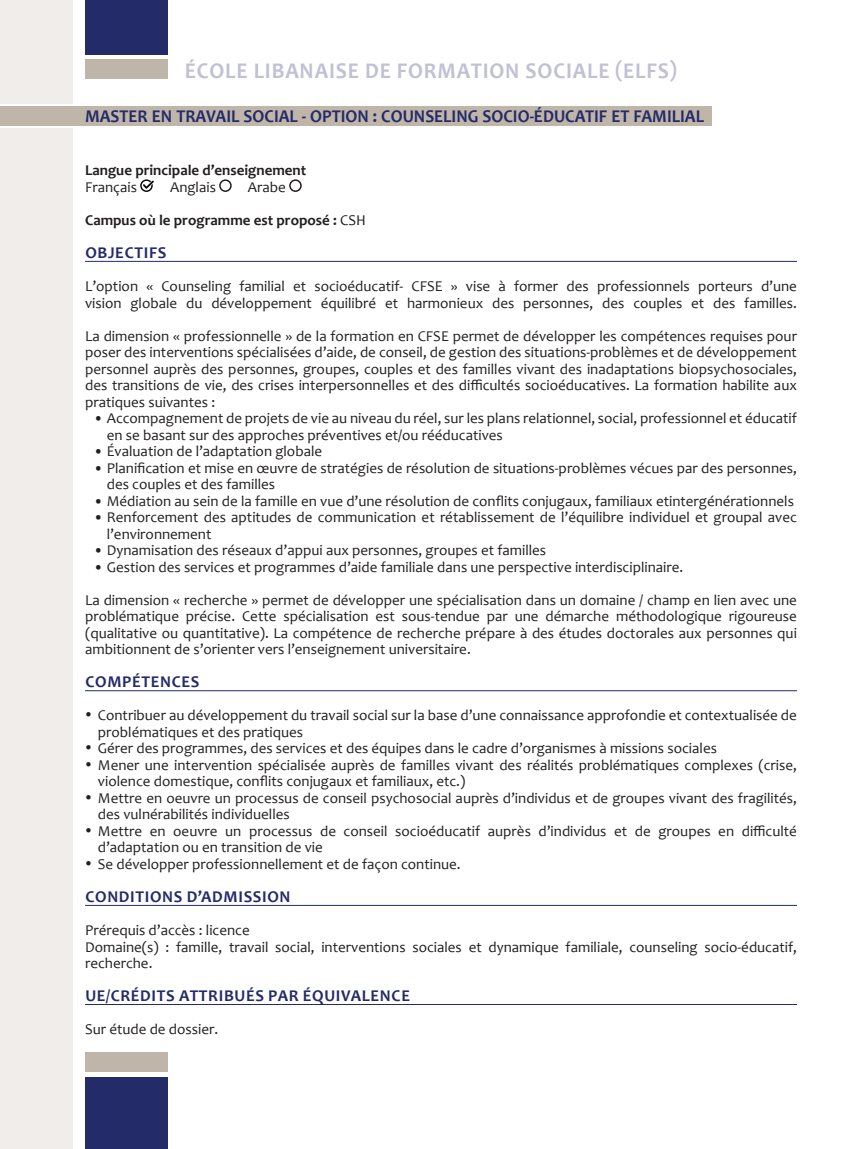
<style>
.page{position:relative;width:851px;height:1149px;background:#fff}
.page>*{position:absolute;margin:0;border:0;box-sizing:border-box;transform-origin:0 0}
.Title_name{font:700 22.5px "Candara";letter-spacing:.04em;color:#c1c0d4;scale:.95 1}
.Title_name-2{font:700 18px "Candara";color:#242b69;scale:.95 1}
.Title_Underline{font:700 16.5px "Candara";letter-spacing:.04em;color:#242b69}
.No_Spacing{font:15px/16.5px "Candara";color:#231f20}
.R1to7{font:15px/16.5px "Candara";color:#231f20;text-align:justify}
.t1{font:700 15px "Candara";color:#231f20}
.s1{font-weight:400}
</style>
<div class="page">
<div style="left:85px;top:1076px;width:83px;height:72px;background:#242b69"></div>
<div style="left:85px;top:1051px;width:83px;height:19px;background:#bfb5a9"></div>
<div style="left:85px;top:60px;width:83px;height:19px;background:#bfb5a9"></div>
<div style="left:85px;top:0;width:83px;height:54px;background:#242b69"></div>
<div style="left:0;top:106px;width:711px;height:19px;background:#bfb5a9"></div>
<hr style="left:85px;top:261px;width:711px;height:1px;background:#242b69">
<hr style="left:85px;top:690px;width:711px;height:1px;background:#242b69">
<hr style="left:85px;top:904px;width:711px;height:1px;background:#242b69">
<hr style="left:85px;top:1003px;width:711px;height:1px;background:#242b69">
<svg style="left:140px;top:179px;width:14px;height:13px"></svg>
<div style="left:219px;top:179px;width:13px;height:13px;border:2px solid #231f20;border-radius:50%"></div>
<div style="left:289px;top:179px;width:13px;height:13px;border:2px solid #231f20;border-radius:50%"></div>
<div style="left:0;top:0;width:72px;height:103px;background:#f1edea"></div>
<div style="left:0;top:129px;width:72px;height:1019px;background:#f1edea"></div>
<p class="Title_name" style="left:185px;top:57px;width:519px">ÉCOLE LIBANAISE DE FORMATION SOCIALE (ELFS)</p>
<p class="Title_name-2" style="left:85px;top:105px;width:653px">MASTER EN TRAVAIL SOCIAL - OPTION : COUNSELING SOCIO-ÉDUCATIF ET FAMILIAL</p>
<p class="t1" style="left:85px;top:161px;width:223px">Langue principale d’enseignement</p>
<p class="R1to7" style="left:85px;top:179px;width:53px">Français</p>
<p class="R1to7" style="left:170px;top:179px;width:47px">Anglais</p>
<p class="R1to7" style="left:248px;top:179px;width:39px">Arabe</p>
<p class="t1" style="left:85px;top:211px;width:282px">Campus où le programme est proposé : <span class="s1">CSH</span></p>
<p class="Title_Underline" style="left:85px;top:242px;width:82px">OBJECTIFS</p>
<p class="No_Spacing" style="left:85px;top:278px;width:713px">L’option « Counseling familial et socioéducatif- CFSE » vise à former des professionnels porteurs d’une vision globale du développement équilibré et harmonieux des personnes, des couples et des familles.</p>
<p class="No_Spacing" style="left:85px;top:327px;width:713px;text-align:justify">La dimension « professionnelle » de la formation en CFSE permet de développer les compétences requises pour poser des interventions spécialisées d’aide, de conseil, de gestion des situations-problèmes et de développement personnel auprès des personnes, groupes, couples et des familles vivant des inadaptations biopsychosociales, des transitions de vie, des crises interpersonnelles et des difficultés socioéducatives. La formation habilite aux pratiques suivantes :</p>
<p class="No_Spacing" style="left:107px;top:410px;width:691px;text-indent:-13px">• Accompagnement de projets de vie au niveau du réel, sur les plans relationnel, social, professionnel et éducatif en se basant sur des approches préventives et/ou rééducatives</p>
<p class="No_Spacing" style="left:94px;top:443px;width:230px">• Évaluation de l’adaptation globale</p>
<p class="No_Spacing" style="left:107px;top:459px;width:691px;text-indent:-13px">• Planification et mise en œuvre de stratégies de résolution de situations-problèmes vécues par des personnes, des couples et des familles</p>
<p class="No_Spacing" style="left:94px;top:492px;width:701px">• Médiation au sein de la famille en vue d’une résolution de conflits conjugaux, familiaux etintergénérationnels</p>
<p class="No_Spacing" style="left:107px;top:509px;width:691px;text-indent:-13px">• Renforcement des aptitudes de communication et rétablissement de l’équilibre individuel et groupal avec l’environnement</p>
<p class="No_Spacing" style="left:94px;top:542px;width:454px">• Dynamisation des réseaux d’appui aux personnes, groupes et familles</p>
<p class="No_Spacing" style="left:94px;top:558px;width:591px">• Gestion des services et programmes d’aide familiale dans une perspective interdisciplinaire.</p>
<p class="R1to7" style="left:85px;top:591px;width:713px">La dimension « recherche » permet de développer une spécialisation dans un domaine / champ en lien avec une problématique précise. Cette spécialisation est sous-tendue par une démarche méthodologique rigoureuse (qualitative ou quantitative). La compétence de recherche prépare à des études doctorales aux personnes qui ambitionnent de s’orienter vers l’enseignement universitaire.</p>
<p class="Title_Underline" style="left:85px;top:671px;width:115px">COMPÉTENCES</p>
<p class="No_Spacing" style="left:98px;top:707px;width:700px;text-indent:-13px">• Contribuer au développement du travail social sur la base d’une connaissance approfondie et contextualisée de problématiques et des pratiques</p>
<p class="No_Spacing" style="left:85px;top:740px;width:633px">• Gérer des programmes, des services et des équipes dans le cadre d’organismes à missions sociales</p>
<p class="No_Spacing" style="left:98px;top:756px;width:700px;text-indent:-13px">• Mener une intervention spécialisée auprès de familles vivant des réalités problématiques complexes (crise, violence domestique, conflits conjugaux et familiaux, etc.)</p>
<p class="No_Spacing" style="left:98px;top:789px;width:700px;text-indent:-13px">• Mettre en oeuvre un processus de conseil psychosocial auprès d’individus et de groupes vivant des fragilités, des vulnérabilités individuelles</p>
<p class="No_Spacing" style="left:98px;top:822px;width:700px;text-indent:-13px">• Mettre en oeuvre un processus de conseil socioéducatif auprès d’individus et de groupes en difficulté d’adaptation ou en transition de vie</p>
<p class="No_Spacing" style="left:85px;top:855px;width:377px">• Se développer professionnellement et de façon continue.</p>
<p class="Title_Underline" style="left:85px;top:886px;width:207px">CONDITIONS D’ADMISSION</p>
<p class="No_Spacing" style="left:85px;top:921px;width:166px">Prérequis d’accès : licence</p>
<p class="No_Spacing" style="left:85px;top:938px;width:713px">Domaine(s) : famille, travail social, interventions sociales et dynamique familiale, counseling socio-éducatif, recherche.</p>
<p class="Title_Underline" style="left:85px;top:985px;width:326px">UE/CRÉDITS ATTRIBUÉS PAR ÉQUIVALENCE</p>
<p class="No_Spacing" style="left:85px;top:1020px;width:135px">Sur étude de dossier.</p>
</div>
